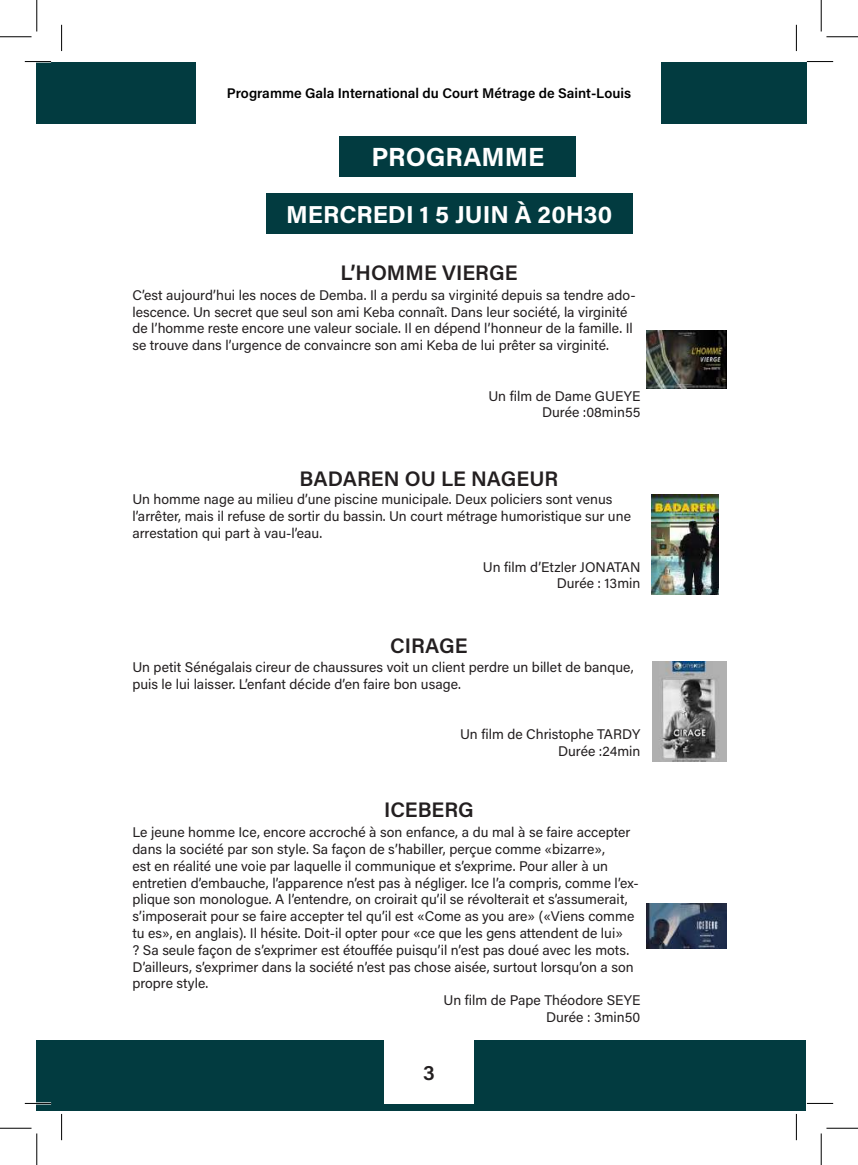
<style>
.page{position:relative;width:858px;height:1165px;background:#fff}
.page>*{position:absolute;margin:0;border:0;box-sizing:border-box;transform-origin:0 0}
.t1{font:26.25px "Acumin Variable Concept";letter-spacing:.035em;color:#fff}
.t2{font:24.5px "Acumin Variable Concept";letter-spacing:.03em;color:#fff}
.t3{font:21px "Acumin Variable Concept";letter-spacing:.03em;color:#231f20}
.t4{font:14px/16.8px "Acumin Variable Concept";letter-spacing:.02em;color:#231f20}
.t5{font:14px "Acumin Variable Concept";letter-spacing:.04em;color:#000}
</style>
<div class="page">
<div style="left:37px;top:62px;width:769px;height:62px;background:#023b40"></div>
<div style="left:37px;top:1040px;width:768px;height:71px;background:#023b40"></div>
<div style="left:197px;top:62px;width:464px;height:63px;background:#fff"></div>
<div style="left:384px;top:1040px;width:89px;height:63px;background:#fff"></div>
<div style="left:339px;top:136px;width:236px;height:41px;background:#023b40"></div>
<div style="left:266px;top:193px;width:366px;height:41px;background:#023b40"></div>
<img style="left:652px;top:662px;width:74px;height:99px">
<img style="left:646px;top:903px;width:80px;height:46px">
<img style="left:646px;top:330px;width:80px;height:58px">
<img style="left:651px;top:494px;width:67px;height:100px">
<hr style="left:25px;top:60px;width:26px;height:3px;background:#fff">
<hr style="left:25px;top:1102px;width:26px;height:2px;background:#fff">
<svg style="left:25px;top:61px;width:26px;height:1px"></svg>
<svg style="left:806px;top:61px;width:26px;height:1px"></svg>
<svg style="left:25px;top:1103px;width:26px;height:1px"></svg>
<svg style="left:806px;top:1103px;width:26px;height:1px"></svg>
<svg style="left:61px;top:25px;width:1px;height:26px"></svg>
<svg style="left:61px;top:1114px;width:1px;height:26px"></svg>
<svg style="left:795px;top:25px;width:1px;height:26px"></svg>
<svg style="left:795px;top:1114px;width:1px;height:26px"></svg>
<hr style="left:0;top:36px;width:32px;height:1px;background:#000">
<hr style="left:826px;top:36px;width:31px;height:1px;background:#000">
<hr style="left:0;top:1128px;width:32px;height:1px;background:#000">
<hr style="left:826px;top:1128px;width:31px;height:1px;background:#000">
<hr style="left:36px;top:0;width:1px;height:32px;background:#000">
<hr style="left:36px;top:1133px;width:1px;height:32px;background:#000">
<hr style="left:820px;top:0;width:1px;height:32px;background:#000">
<hr style="left:820px;top:1133px;width:1px;height:32px;background:#000">
<p class="t5" style="left:227px;top:84px;width:404px">Programme Gala International du Court Métrage de Saint-Louis</p>
<h1 class="t1" style="left:371px;top:139px;width:173px">PROGRAMME</h1>
<h2 class="t2" style="left:286px;top:197px;width:326px">MERCREDI 1 5 JUIN À 20H30</h2>
<h3 class="t3" style="left:340px;top:258px;width:178px">L’HOMME VIERGE</h3>
<p class="t4" style="left:132px;top:286px;width:504px">C’est aujourd’hui les noces de Demba. Il a perdu sa virginité depuis sa tendre ado&shy;lescence. Un secret que seul son ami Keba connaît. Dans leur société, la virginité de l’homme reste encore une valeur sociale. Il en dépend l’honneur de la famille. Il se trouve dans l’urgence de convaincre son ami Keba de lui prêter sa virginité.</p>
<p class="t4" style="left:488px;top:387px;width:153px;text-align:right">Un film de Dame GUEYE<br>Durée :08min55</p>
<h3 class="t3" style="left:299px;top:464px;width:260px">BADAREN OU LE NAGEUR</h3>
<p class="t4" style="left:132px;top:491px;width:499px">Un homme nage au milieu d’une piscine municipale. Deux policiers sont venus l’arrêter, mais il refuse de sortir du bassin. Un court métrage humoristique sur une arrestation qui part à vau-l’eau.</p>
<p class="t4" style="left:483px;top:558px;width:159px;text-align:right">Un film d’Etzler JONATAN<br>Durée : 13min</p>
<h3 class="t3" style="left:390px;top:632px;width:78px">CIRAGE</h3>
<p class="t4" style="left:132px;top:658px;width:502px">Un petit Sénégalais cireur de chaussures voit un client perdre un billet de banque, puis le lui laisser. L’enfant décide d’en faire bon usage.</p>
<p class="t4" style="left:460px;top:725px;width:181px;text-align:right">Un film de Christophe TARDY<br>Durée :24min</p>
<h3 class="t3" style="left:384px;top:796px;width:91px">ICEBERG</h3>
<p class="t4" style="left:132px;top:823px;width:499px">Le jeune homme Ice, encore accroché à son enfance, a du mal à se faire accepter</p>
<p class="t4" style="left:132px;top:840px;width:473px">dans la société par son style. Sa façon de s’habiller, perçue comme «bizarre»,</p>
<p class="t4" style="left:132px;top:857px;width:477px">est en réalité une voie par laquelle il communique et s’exprime. Pour aller à un</p>
<p class="t4" style="left:132px;top:874px;width:507px">entretien d’embauche, l’apparence n’est pas à négliger. Ice l’a compris, comme l’ex-</p>
<p class="t4" style="left:132px;top:890px;width:496px">plique son monologue. A l’entendre, on croirait qu’il se révolterait et s’assumerait,</p>
<p class="t4" style="left:132px;top:907px;width:503px">s’imposerait pour se faire accepter tel qu’il est «Come as you are» («Viens comme</p>
<p class="t4" style="left:132px;top:924px;width:491px">tu es», en anglais). Il hésite. Doit-il opter pour «ce que les gens attendent de lui»</p>
<p class="t4" style="left:132px;top:941px;width:497px">? Sa seule façon de s’exprimer est étouffée puisqu’il n’est pas doué avec les mots.</p>
<p class="t4" style="left:132px;top:958px;width:502px">D’ailleurs, s’exprimer dans la société n’est pas chose aisée, surtout lorsqu’on a son</p>
<p class="t4" style="left:132px;top:974px;width:77px">propre style.</p>
<p class="t4" style="left:443px;top:991px;width:198px">Un film de Pape Théodore SEYE</p>
<p class="t4" style="left:546px;top:1008px;width:95px">Durée : 3min50</p>
<h3 class="t3" style="left:423px;top:1058px;width:13px">3</h3>
</div>
